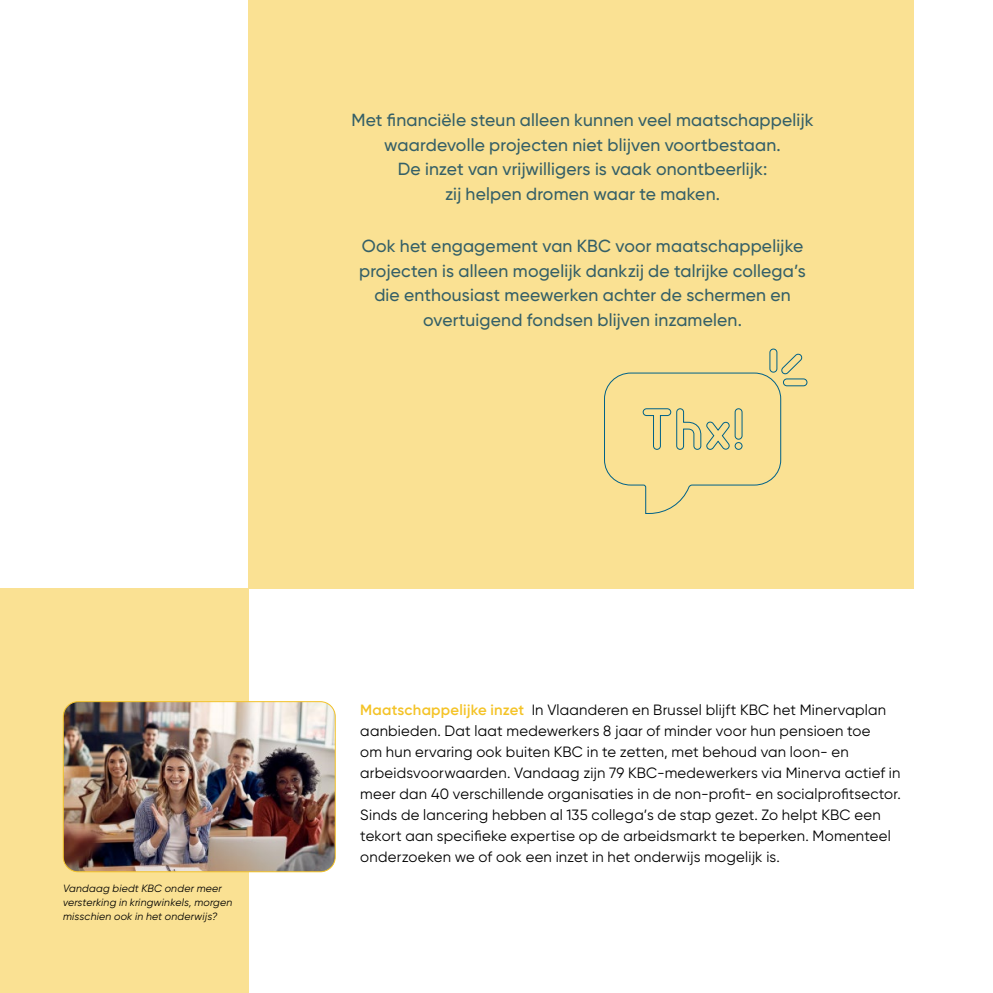
<style>
.page{position:relative;width:993px;height:993px;background:#fff}
.page>*{position:absolute;margin:0;border:0;box-sizing:border-box;transform-origin:0 0}
.t1{font:500 17.5px/24.5px "Gilroy";letter-spacing:.01em;color:#345f67;text-align:center}
.t2{font:14.88px/21px "Gilroy";letter-spacing:.015em;color:#000}
.t3{font:italic 10.5px/14px "Gilroy";letter-spacing:.02em;color:#000}
.s1{font-weight:600;color:#f4c327}
</style>
<div class="page">
<div style="left:0;top:588px;width:248px;height:404px;background:#fae193"></div>
<div style="left:248px;top:0;width:665px;height:588px;background:#fae193"></div>
<img style="left:63px;top:701px;width:272px;height:170px">
<div style="left:63px;top:701px;width:272px;height:170px;border:1px solid #f4c327;border-radius:15px"></div>
<svg style="left:604px;top:348px;width:203px;height:166px"></svg>
<p class="t1" style="left:351px;top:107px;width:463px">Met financiële steun alleen kunnen veel maatschappelijk waardevolle projecten niet blijven voortbestaan.<br>De inzet van vrijwilligers is vaak onontbeerlijk:<br>zij helpen dromen waar te maken.</p>
<p class="t1" style="left:359px;top:233px;width:448px">Ook het engagement van KBC voor maatschappelijke projecten is alleen mogelijk dankzij de talrijke collega’s die enthousiast meewerken achter de schermen en overtuigend fondsen blijven inzamelen.</p>
<p class="t3" style="left:63px;top:880px;width:171px">Vandaag biedt KBC onder meer versterking in kringwinkels, morgen misschien ook in het onderwijs?</p>
<p class="t2" style="left:360px;top:698px;width:542px"><span class="s1">Maatschappelijke inzet</span> In Vlaanderen en Brussel blijft KBC het Minervaplan aanbieden. Dat laat medewerkers 8 jaar of minder voor hun pensioen toe<br>om hun ervaring ook buiten KBC in te zetten, met behoud van loon- en arbeidsvoorwaarden. Vandaag zijn 79 KBC-medewerkers via Minerva actief in meer dan 40 verschillende organisaties in de non-profit- en socialprofitsector.<br>Sinds de lancering hebben al 135 collega’s de stap gezet. Zo helpt KBC een tekort aan specifieke expertise op de arbeidsmarkt te beperken. Momenteel onderzoeken we of ook een inzet in het onderwijs mogelijk is.</p>
</div>
